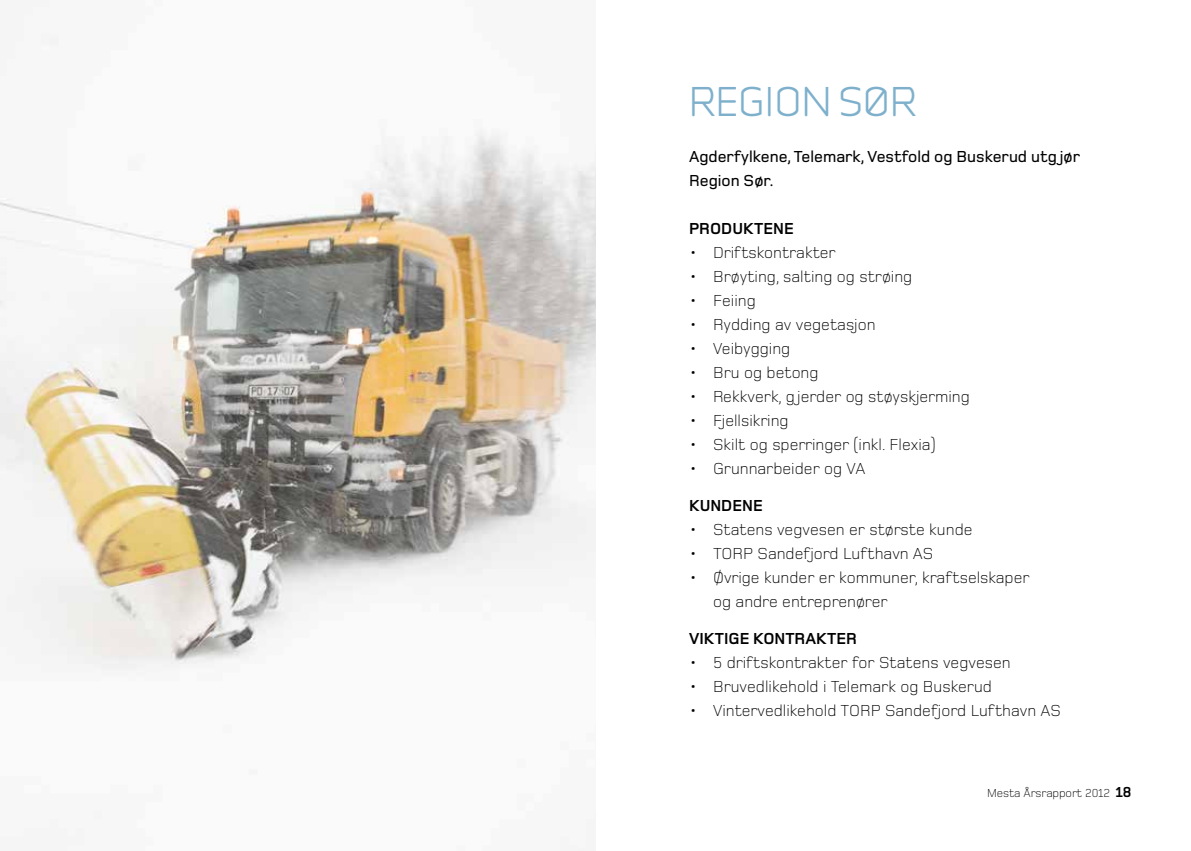
<style>
.page{position:relative;width:1191px;height:851px;background:#fff}
.page>*{position:absolute;margin:0;border:0;box-sizing:border-box;transform-origin:0 0}
.t1{font:37.5px "Infinity T Medium";color:#7eb0cc}
.t2{font:300 16.5px/24px "Foundry Monoline";color:#000}
.t3{font:500 16.5px/24px "Foundry Monoline";color:#000}
.t4{font:700 16.5px "Foundry Monoline";color:#000}
.t5{font:300 12px "Foundry Monoline";letter-spacing:-.01em;color:#000}
.s1{font-weight:700;font-size:15px}
</style>
<div class="page">
<img style="left:0;top:37px;width:595px;height:634px">
<h1 class="t1" style="left:689px;top:74px;width:229px">REGION SØR</h1>
<p class="t3" style="left:689px;top:145px;width:392px">Agderfylkene, Telemark, Vestfold og Buskerud utg jør<br>Region Sør.</p>
<p class="t4" style="left:689px;top:220px;width:106px">PRODUKTENE</p>
<p class="t2" style="left:689px;top:240px;width:148px">• Driftskontrakter</p>
<p class="t2" style="left:689px;top:264px;width:225px">• Brøyting, salting og strøing</p>
<p class="t2" style="left:689px;top:288px;width:68px">• Feiing</p>
<p class="t2" style="left:689px;top:312px;width:188px">• Rydding av vegetasjon</p>
<p class="t2" style="left:689px;top:336px;width:103px">• Veibygging</p>
<p class="t2" style="left:689px;top:360px;width:131px">• Bru og betong</p>
<p class="t2" style="left:689px;top:384px;width:282px">• Rekkverk, g jerder og støyskjerming</p>
<p class="t2" style="left:689px;top:408px;width:101px">• Fjellsikring</p>
<p class="t2" style="left:689px;top:432px;width:248px">• Skilt og sperringer (inkl. Flexia)</p>
<p class="t2" style="left:689px;top:456px;width:178px">• Grunnarbeider og VA</p>
<p class="t4" style="left:689px;top:497px;width:75px">KUNDENE</p>
<p class="t2" style="left:689px;top:517px;width:285px">• Statens vegvesen er største kunde</p>
<p class="t2" style="left:689px;top:541px;width:246px">• TORP Sandefjord Lufthavn AS</p>
<p class="t2" style="left:713px;top:565px;width:318px;text-indent:-24px">• Øvrige kunder er kommuner, kraftselskaper og andre entreprenører</p>
<p class="t4" style="left:689px;top:629px;width:169px">VIKTIGE KONTRAKTER</p>
<p class="t2" style="left:689px;top:650px;width:323px">• 5 driftskontrakter for Statens vegvesen</p>
<p class="t2" style="left:689px;top:674px;width:304px">• Bruvedlikehold i Telemark og Buskerud</p>
<p class="t2" style="left:689px;top:698px;width:373px">• Vintervedlikehold TORP Sandefjord Lufthavn AS</p>
<p class="t5" style="left:987px;top:786px;width:146px">Mesta Årsrapport 2012 <span class="s1">18</span></p>
</div>
